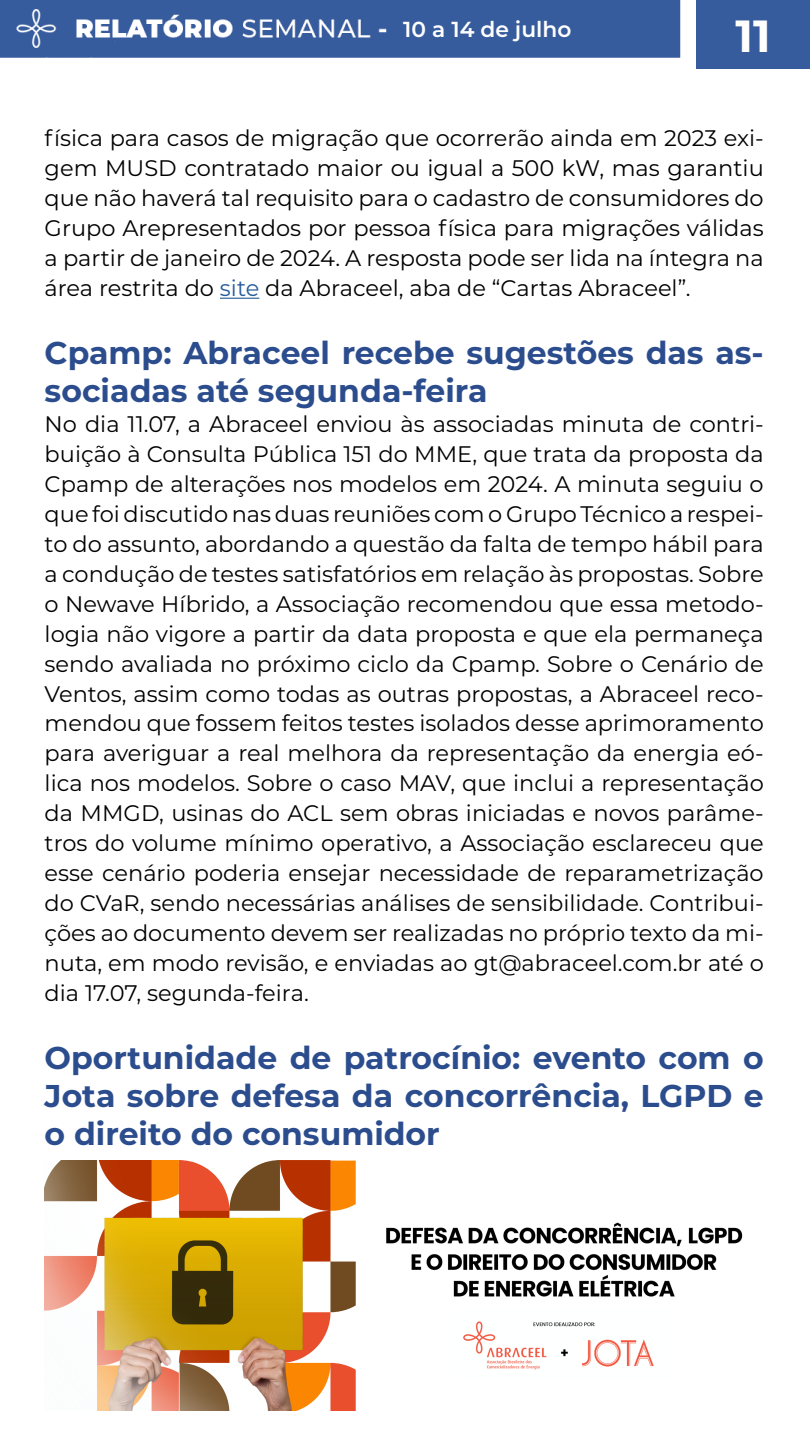
<style>
.page{position:relative;width:810px;height:1440px;background:#fff}
.page>*{position:absolute;margin:0;border:0;box-sizing:border-box;transform-origin:0 0}
.t1{font:700 45px "Montserrat";color:#fff}
.t2{font:700 31.5px/37.8px "Montserrat";color:#2c4d8d}
.t3{font:22.5px/30px "Montserrat";color:#000;text-align:justify}
.t4{font:600 21.75px "Montserrat";color:#fff}
.s1{color:#275b9b}
</style>
<div class="page">
<img style="left:0;top:0;width:810px;height:1411px">
<hr style="left:220px;top:298px;width:39px;height:1px;background:#275b9b">
<img style="left:45px;top:1161px;width:719px;height:249px">
<p class="t4" style="left:403px;top:14px;width:170px">10 a 14 de julho</p>
<h1 class="t1" style="left:735px;top:4px;width:37px">11</h1>
<p class="t3" style="left:45px;top:122px;width:721px">física para casos de migração que ocorrerão ainda em 2023 exi&shy;gem MUSD contratado maior ou igual a 500 kW, mas garantiu que não haverá tal requisito para o cadastro de consumidores do Grupo Arepresentados por pessoa física para migrações válidas a partir de janeiro de 2024. A resposta pode ser lida na íntegra na área restrita do <span class="s1">site</span> da Abraceel, aba de “Cartas Abraceel”.</p>
<h2 class="t2" style="left:45px;top:332px;width:721px">Cpamp: Abraceel recebe sugestões das as&shy;sociadas até segunda-feira</h2>
<p class="t3" style="left:45px;top:408px;width:721px">No dia 11.07, a Abraceel enviou às associadas minuta de contri&shy;buição à Consulta Pública 151 do MME, que trata da proposta da Cpamp de alterações nos modelos em 2024. A minuta seguiu o que foi discutido nas duas reuniões com o Grupo Técnico a respei&shy;to do assunto, abordando a questão da falta de tempo hábil para a condução de testes satisfatórios em relação às propostas. Sobre o Newave Híbrido, a Associação recomendou que essa metodo&shy;logia não vigore a partir da data proposta e que ela permaneça sendo avaliada no próximo ciclo da Cpamp. Sobre o Cenário de Ventos, assim como todas as outras propostas, a Abraceel reco&shy;mendou que fossem feitos testes isolados desse aprimoramento para averiguar a real melhora da representação da energia eó&shy;lica nos modelos. Sobre o caso MAV, que inclui a representação da MMGD, usinas do ACL sem obras iniciadas e novos parâme&shy;tros do volume mínimo operativo, a Associação esclareceu que esse cenário poderia ensejar necessidade de reparametrização do CVaR, sendo necessárias análises de sensibilidade. Contribui&shy;ções ao documento devem ser realizadas no próprio texto da mi&shy;nuta, em modo revisão, e enviadas ao gt@abraceel.com.br até o dia 17.07, segunda-feira.</p>
<h2 class="t2" style="left:45px;top:1038px;width:721px;text-align:justify">Oportunidade de patrocínio: evento com o Jota sobre defesa da concorrência, LGPD e o direito do consumidor</h2>
</div>
